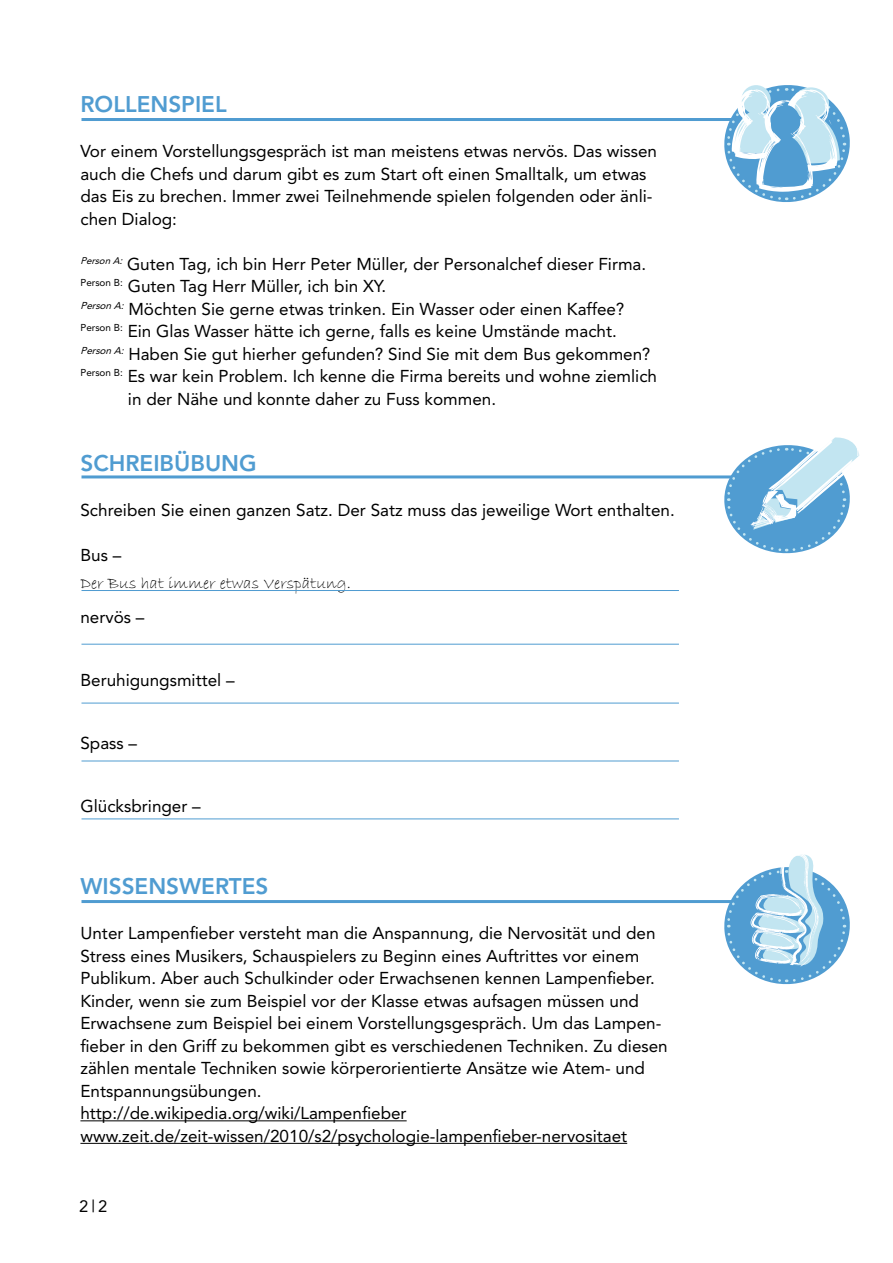
<style>
.page{position:relative;width:893px;height:1263px;background:#fff}
.page>*{position:absolute;margin:0;border:0;box-sizing:border-box;transform-origin:0 0}
.t1{font:800 22.5px "Avenir";color:#509cd1}
.t2{font:17.1px/22.5px "Avenir";color:#000}
.t3{font:17.1px "Bradley Hand ITC";color:#000}
.t4{font:16.5px "Avenir";color:#000}
</style>
<div class="page">
<hr style="left:81px;top:590px;width:598px;height:1px;background:#509cd1">
<hr style="left:81px;top:644px;width:598px;height:1px;background:#509cd1">
<hr style="left:81px;top:703px;width:598px;height:1px;background:#509cd1">
<hr style="left:81px;top:761px;width:598px;height:1px;background:#509cd1">
<hr style="left:81px;top:818px;width:598px;height:1px;background:#509cd1">
<hr style="left:81px;top:475px;width:739px;height:3px;background:#509cd1">
<svg style="left:721px;top:437px;width:139px;height:117px"></svg>
<hr style="left:80px;top:1120px;width:327px;height:1px;background:#000">
<hr style="left:80px;top:1143px;width:547px;height:1px;background:#000">
<hr style="left:81px;top:900px;width:739px;height:3px;background:#509cd1">
<svg style="left:724px;top:854px;width:126px;height:131px"></svg>
<hr style="left:81px;top:118px;width:739px;height:3px;background:#509cd1">
<svg style="left:724px;top:85px;width:126px;height:117px"></svg>
<h1 class="t1" style="left:80px;top:91px;width:148px">ROLLENSPIEL</h1>
<p class="t2" style="left:80px;top:140px;width:578px">Vor einem Vorstellungsgespräch ist man meistens etwas nervös. Das wissen auch die Chefs und darum gibt es zum Start oft einen Smalltalk, um etwas das Eis zu brechen. Immer zwei Teilnehmende spielen folgenden oder änli&shy;chen Dialog:</p>
<p class="t2" style="left:80px;top:252px;width:567px"><sup>PersonA</sup><sup>:</sup> Guten Tag, ich bin Herr Peter Müller, der Personalchef dieser Firma.</p>
<p class="t2" style="left:80px;top:275px;width:307px"><sup>Person</sup> <sup>B:</sup> Guten Tag Herr Müller, ich bin XY.</p>
<p class="t2" style="left:80px;top:297px;width:545px"><sup>PersonA:</sup> Möchten Sie gerne etwas trinken. Ein Wasser oder einen Kaffee?</p>
<p class="t2" style="left:80px;top:320px;width:538px"><sup>Person</sup> <sup>B:</sup> Ein Glas Wasser hätte ich gerne, falls es keine Umstände macht.</p>
<p class="t2" style="left:80px;top:342px;width:572px"><sup>PersonA:</sup> Haben Sie gut hierher gefunden? Sind Sie mit dem Bus gekommen?</p>
<p class="t2" style="left:80px;top:365px;width:578px"><sup>Person</sup> <sup>B:</sup> Es war kein Problem. Ich kenne die Firma bereits und wohne ziemlich</p>
<p class="t2" style="left:128px;top:387px;width:370px">in der Nähe und konnte daher zu Fuss kommen.</p>
<h1 class="t1" style="left:80px;top:450px;width:178px">SCHREIBÜBUNG</h1>
<p class="t2" style="left:80px;top:499px;width:596px">Schreiben Sie einen ganzen Satz. Der Satz muss das jeweilige Wort enthalten.</p>
<p class="t2" style="left:80px;top:544px;width:42px">Bus –</p>
<p class="t3" style="left:80px;top:573px;width:272px">Der Bus hat immer etwas Verspätung.</p>
<p class="t2" style="left:80px;top:606px;width:66px">nervös –</p>
<p class="t2" style="left:80px;top:669px;width:156px">Beruhigungsmittel –</p>
<p class="t2" style="left:80px;top:732px;width:58px">Spass –</p>
<p class="t2" style="left:80px;top:795px;width:122px">Glücksbringer –</p>
<h1 class="t1" style="left:80px;top:873px;width:189px">WISSENSWERTES</h1>
<p class="t2" style="left:80px;top:922px;width:589px">Unter Lampenfieber versteht man die Anspannung, die Nervosität und den Stress eines Musikers, Schauspielers zu Beginn eines Auftrittes vor einem Publikum. Aber auch Schulkinder oder Erwachsenen kennen Lampenfieber.<br>Kinder, wenn sie zum Beispiel vor der Klasse etwas aufsagen müssen und Erwachsene zum Beispiel bei einem Vorstellungsgespräch. Um das Lampen&shy;fieber in den Griff zu bekommen gibt es verschiedenen Techniken. Zu diesen zählen mentale Techniken sowie körperorientierte Ansätze wie Atem- und Entspannungsübungen.<br>http://de.wikipedia.org/wiki/Lampenfieber www.zeit.de/zeit-wissen/2010/s2/psychologie-lampenfieber-nervositaet</p>
<p class="t4" style="left:79px;top:1197px;width:29px">2 | 2</p>
</div>
